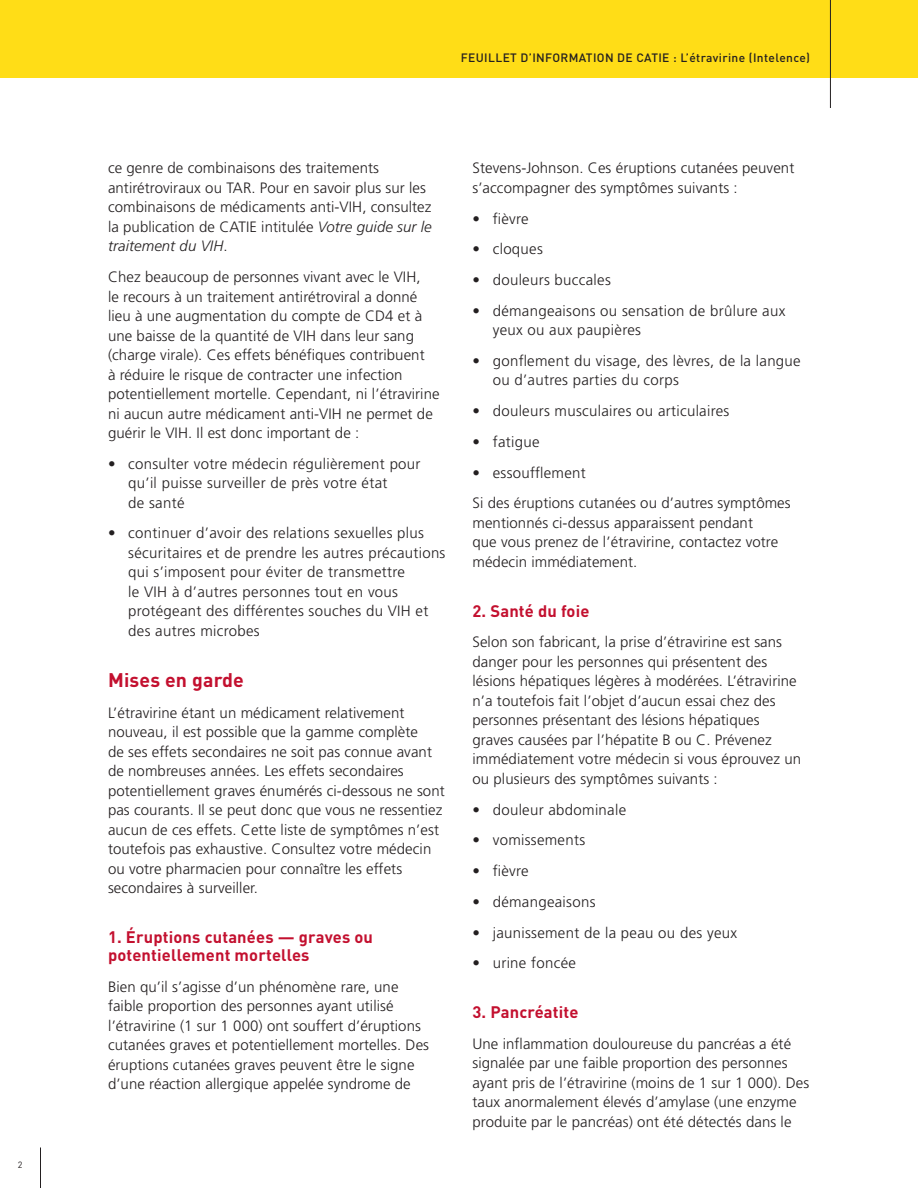
<style>
.page{position:relative;width:918px;height:1188px;background:#fff}
.page>*{position:absolute;margin:0;border:0;box-sizing:border-box;transform-origin:0 0}
.t1{font:700 19.5px "DINOT";letter-spacing:.01em;color:#c3102f}
.t2{font:700 16.5px/18px "DINOT";letter-spacing:.01em;color:#c3102f}
.t3{font:300 15px/19.5px "Frutiger LT Pro";letter-spacing:.005em;color:#231f20}
.t4{font:500 12px "DINOT";letter-spacing:.03em;color:#231f20}
.t5{font:9px "DINOT";color:#231f20}
.s1{font-style:italic}
</style>
<div class="page">
<hr style="left:40px;top:1148px;width:1px;height:40px;background:#231f20">
<div style="left:0;top:0;width:918px;height:78px;background:#ffdd17"></div>
<hr style="left:830px;top:0;width:1px;height:108px;background:#231f20">
<p class="t5" style="left:18px;top:1158px;width:6px">2</p>
<p class="t4" style="left:461px;top:48px;width:351px">FEUILLET D’INFORMATION DE CATIE : L’étravirine (Intelence)</p>
<p class="t3" style="left:108px;top:158px;width:325px">ce genre de combinaisons des traitements antirétroviraux ou TAR. Pour en savoir plus sur les combinaisons de médicaments anti-VIH, consultez la publication de CATIE intitulée <span class="s1">Votre guide sur le traitement du VIH</span>.</p>
<p class="t3" style="left:108px;top:267px;width:333px">Chez beaucoup de personnes vivant avec le VIH,<br>le recours à un traitement antirétroviral a donné lieu à une augmentation du compte de CD4 et à une baisse de la quantité de VIH dans leur sang (charge virale). Ces effets bénéfiques contribuent<br>à réduire le risque de contracter une infection potentiellement mortelle. Cependant, ni l’étravirine ni aucun autre médicament anti-VIH ne permet de guérir le VIH. Il est donc important de :</p>
<p class="t3" style="left:128px;top:454px;width:294px;text-indent:-20px">• consulter votre médecin régulièrement pour qu’il puisse surveiller de près votre état<br>de santé</p>
<p class="t3" style="left:128px;top:524px;width:319px;text-indent:-20px">• continuer d’avoir des relations sexuelles plus sécuritaires et de prendre les autres précautions qui s’imposent pour éviter de transmettre<br>le VIH à d’autres personnes tout en vous protégeant des différentes souches du VIH et des autres microbes</p>
<h1 class="t1" style="left:108px;top:665px;width:137px">Mises en garde</h1>
<p class="t3" style="left:108px;top:703px;width:338px">L’étravirine étant un médicament relativement nouveau, il est possible que la gamme complète<br>de ses effets secondaires ne soit pas connue avant de nombreuses années. Les effets secondaires potentiellement graves énumérés ci-dessous ne sont pas courants. Il se peut donc que vous ne ressentiez aucun de ces effets. Cette liste de symptômes n’est toutefois pas exhaustive. Consultez votre médecin ou votre pharmacien pour connaître les effets secondaires à surveiller.</p>
<p class="t2" style="left:108px;top:926px;width:267px">1. Éruptions cutanées — graves ou potentiellement mortelles</p>
<p class="t3" style="left:108px;top:977px;width:323px">Bien qu’il s’agisse d’un phénomène rare, une faible proportion des personnes ayant utilisé l’étravirine (1 sur 1 000) ont souffert d’éruptions cutanées graves et potentiellement mortelles. Des éruptions cutanées graves peuvent être le signe d’une réaction allergique appelée syndrome de</p>
<p class="t3" style="left:472px;top:158px;width:323px">Stevens-Johnson. Ces éruptions cutanées peuvent s’accompagner des symptômes suivants :</p>
<p class="t3" style="left:472px;top:209px;width:58px">• fièvre</p>
<p class="t3" style="left:472px;top:239px;width:72px">• cloques</p>
<p class="t3" style="left:472px;top:270px;width:140px">• douleurs buccales</p>
<p class="t3" style="left:493px;top:301px;width:294px;text-indent:-20px">• démangeaisons ou sensation de brûlure aux yeux ou aux paupières</p>
<p class="t3" style="left:493px;top:351px;width:310px;text-indent:-20px">• gonflement du visage, des lèvres, de la langue ou d’autres parties du corps</p>
<p class="t3" style="left:472px;top:401px;width:258px">• douleurs musculaires ou articulaires</p>
<p class="t3" style="left:472px;top:432px;width:69px">• fatigue</p>
<p class="t3" style="left:472px;top:457px;width:320px;line-height:30.8px">• essoufflement<br>Si des éruptions cutanées ou d’autres symptômes</p>
<p class="t3" style="left:472px;top:513px;width:307px">mentionnés ci-dessus apparaissent pendant que vous prenez de l’étravirine, contactez votre médecin immédiatement.</p>
<p class="t2" style="left:472px;top:600px;width:119px">2. Santé du foie</p>
<p class="t3" style="left:472px;top:632px;width:330px">Selon son fabricant, la prise d’étravirine est sans danger pour les personnes qui présentent des lésions hépatiques légères à modérées. L’étravirine n’a toutefois fait l’objet d’aucun essai chez des personnes présentant des lésions hépatiques graves causées par l’hépatite B ou C. Prévenez immédiatement votre médecin si vous éprouvez un ou plusieurs des symptômes suivants :</p>
<p class="t3" style="left:472px;top:800px;width:155px">• douleur abdominale</p>
<p class="t3" style="left:472px;top:830px;width:114px">• vomissements</p>
<p class="t3" style="left:472px;top:861px;width:58px">• fièvre</p>
<p class="t3" style="left:472px;top:892px;width:125px">• démangeaisons</p>
<p class="t3" style="left:472px;top:923px;width:266px">• jaunissement de la peau ou des yeux</p>
<p class="t3" style="left:472px;top:953px;width:105px">• urine foncée</p>
<p class="t2" style="left:472px;top:1001px;width:108px">3. Pancréatite</p>
<p class="t3" style="left:472px;top:1034px;width:338px">Une inflammation douloureuse du pancréas a été signalée par une faible proportion des personnes ayant pris de l’étravirine (moins de 1 sur 1 000). Des taux anormalement élevés d’amylase (une enzyme produite par le pancréas) ont été détectés dans le</p>
</div>
